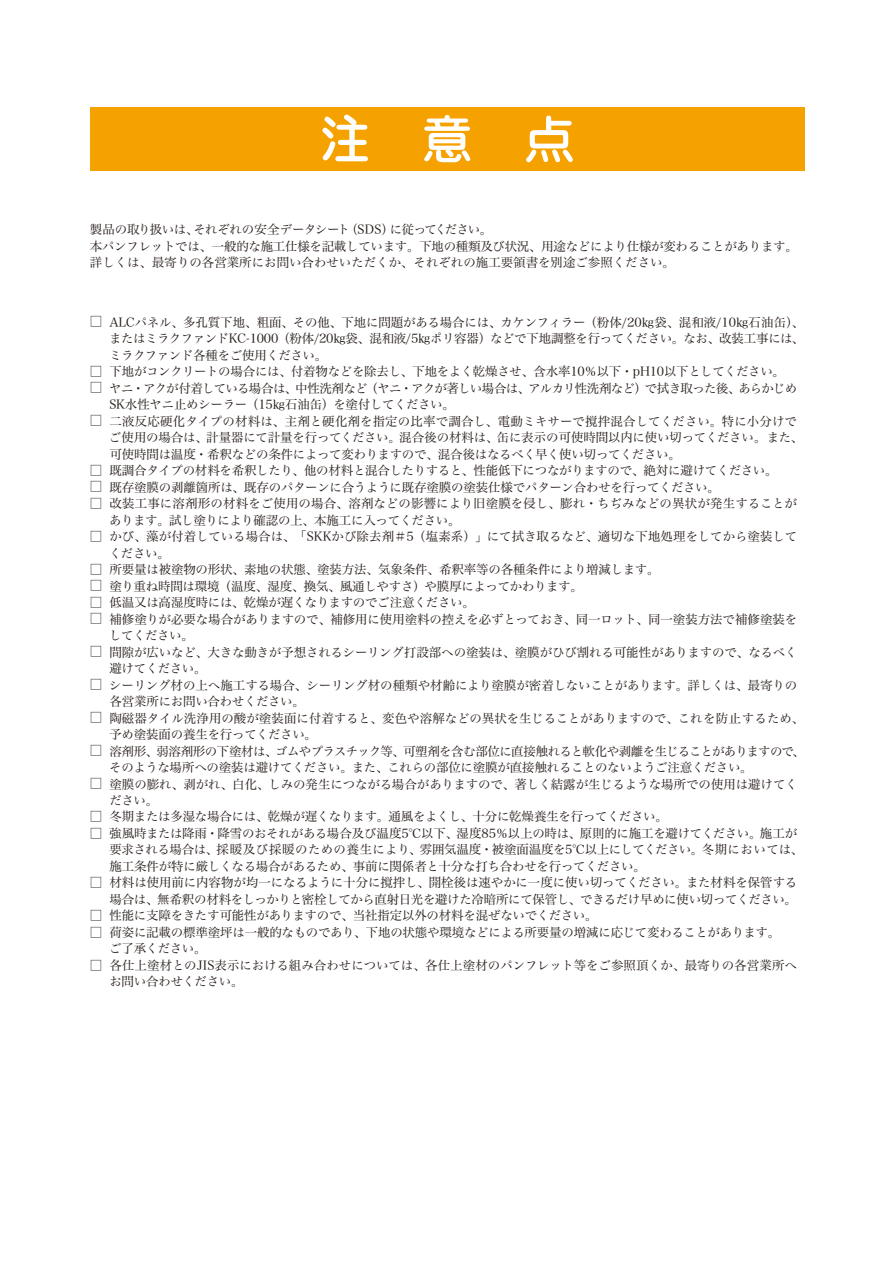
<style>
.page{position:relative;width:893px;height:1263px;background:#fff}
.page>*{position:absolute;margin:0;border:0;box-sizing:border-box;transform-origin:0 0}
.t1{font:500 51px "Jun 34 Pro";color:#fff}
.t2{font:12.45px/16.5px "Hira Min Pro W3";letter-spacing:-.015em;color:#231916}
.t3{font:500 12.45px/16.5px "Gothic MB101 Pro";color:#231916;scale:.95 1}
</style>
<div class="page">
<div style="left:90px;top:107px;width:714px;height:63px;background:#f5a200"></div>
<h1 class="t1" style="left:320px;top:99px;width:256px">注意点</h1>
<p class="t2" style="left:90px;top:220px;width:709px">製品の取り扱いは、それぞれの安全データシート（SDS）に従ってください。<br>本パンフレットでは、一般的な施工仕様を記載しています。下地の種類及び状況、用途などにより仕様が変わることがあります。詳しくは、最寄りの各営業所にお問い合わせいただくか、それぞれの施工要領書を別途ご参照ください。</p>
<p class="t3" style="left:90px;top:312px;width:14px">□</p>
<p class="t3" style="left:90px;top:361px;width:14px">□ □</p>
<p class="t3" style="left:90px;top:411px;width:14px">□</p>
<p class="t3" style="left:90px;top:460px;width:14px;text-align:justify">□ □ □</p>
<p class="t3" style="left:90px;top:526px;width:14px">□</p>
<p class="t3" style="left:90px;top:559px;width:14px;text-align:justify">□ □ □ □</p>
<p class="t3" style="left:90px;top:642px;width:14px">□</p>
<p class="t3" style="left:90px;top:675px;width:14px">□</p>
<p class="t3" style="left:90px;top:708px;width:14px">□</p>
<p class="t3" style="left:90px;top:741px;width:14px">□</p>
<p class="t3" style="left:90px;top:774px;width:14px">□</p>
<p class="t3" style="left:90px;top:807px;width:14px">□ □</p>
<p class="t3" style="left:90px;top:873px;width:14px">□</p>
<p class="t3" style="left:90px;top:906px;width:14px">□ □</p>
<p class="t3" style="left:90px;top:955px;width:14px">□</p>
<p class="t2" style="left:109px;top:312px;width:697px">ALCパネル、多孔質下地、粗面、その他、下地に問題がある場合には、カケンフィラー（粉体/20㎏袋、混和液/10㎏石油缶）、またはミラクファンドKC-1000（粉体/20㎏袋、混和液/5㎏ポリ容器）などで下地調整を行ってください。なお、改装工事には、ミラクファンド各種をご使用ください。<br>下地がコンクリートの場合には、付着物などを除去し、下地をよく乾燥させ、含水率10％以下・pH10以下としてください。<br>ヤニ・アクが付着している場合は、中性洗剤など（ヤニ・アクが著しい場合は、アルカリ性洗剤など）で拭き取った後、あらかじめSK水性ヤニ止めシーラー（15㎏石油缶）を塗付してください。<br>二液反応硬化タイプの材料は、主剤と硬化剤を指定の比率で調合し、電動ミキサーで撹拌混合してください。特に小分けでご使用の場合は、計量器にて計量を行ってください。混合後の材料は、缶に表示の可使時間以内に使い切ってください。また、可使時間は温度・希釈などの条件によって変わりますので、混合後はなるべく早く使い切ってください。<br>既調合タイプの材料を希釈したり、他の材料と混合したりすると、性能低下につながりますので、絶対に避けてください。<br>既存塗膜の剥離箇所は、既存のパターンに合うように既存塗膜の塗装仕様でパターン合わせを行ってください。<br>改装工事に溶剤形の材料をご使用の場合、溶剤などの影響により旧塗膜を侵し、膨れ・ちぢみなどの異状が発生することがあります。試し塗りにより確認の上、本施工に入ってください。<br>かび、藻が付着している場合は、「SKKかび除去剤＃5（塩素系）」にて拭き取るなど、適切な下地処理をしてから塗装してください。<br>所要量は被塗物の形状、素地の状態、塗装方法、気象条件、希釈率等の各種条件により増減します。<br>塗り重ね時間は環境（温度、湿度、換気、風通しやすさ）や膜厚によってかわります。<br>低温又は高湿度時には、乾燥が遅くなりますのでご注意ください。<br>補修塗りが必要な場合がありますので、補修用に使用塗料の控えを必ずとっておき、同一ロット、同一塗装方法で補修塗装をしてください。<br>間隙が広いなど、大きな動きが予想されるシーリング打設部への塗装は、塗膜がひび割れる可能性がありますので、なるべく避けてください。<br>シーリング材の上へ施工する場合、シーリング材の種類や材齢により塗膜が密着しないことがあります。詳しくは、最寄りの各営業所にお問い合わせください。<br>陶磁器タイル洗浄用の酸が塗装面に付着すると、変色や溶解などの異状を生じることがありますので、これを防止するため、予め塗装面の養生を行ってください。<br>溶剤形、弱溶剤形の下塗材は、ゴムやプラスチック等、可塑剤を含む部位に直接触れると軟化や剥離を生じることがありますので、そのような場所への塗装は避けてください。また、これらの部位に塗膜が直接触れることのないようご注意ください。<br>塗膜の膨れ、剥がれ、白化、しみの発生につながる場合がありますので、著しく結露が生じるような場所での使用は避けてください。<br>冬期または多湿な場合には、乾燥が遅くなります。通風をよくし、十分に乾燥養生を行ってください。<br>強風時または降雨・降雪のおそれがある場合及び温度5℃以下、湿度85％以上の時は、原則的に施工を避けてください。施工が要求される場合は、採暖及び採暖のための養生により、雰囲気温度・被塗面温度を5℃以上にしてください。冬期においては、施工条件が特に厳しくなる場合があるため、事前に関係者と十分な打ち合わせを行ってください。<br>材料は使用前に内容物が均一になるように十分に撹拌し、開栓後は速やかに一度に使い切ってください。また材料を保管する場合は、無希釈の材料をしっかりと密栓してから直射日光を避けた冷暗所にて保管し、できるだけ早めに使い切ってください。性能に支障をきたす可能性がありますので、当社指定以外の材料を混ぜないでください。<br>荷姿に記載の標準塗坪は一般的なものであり、下地の状態や環境などによる所要量の増減に応じて変わることがあります。<br>ご了承ください。<br>各仕上塗材とのJIS表示における組み合わせについては、各仕上塗材のパンフレット等をご参照頂くか、最寄りの各営業所へお問い合わせください。</p>
</div>
